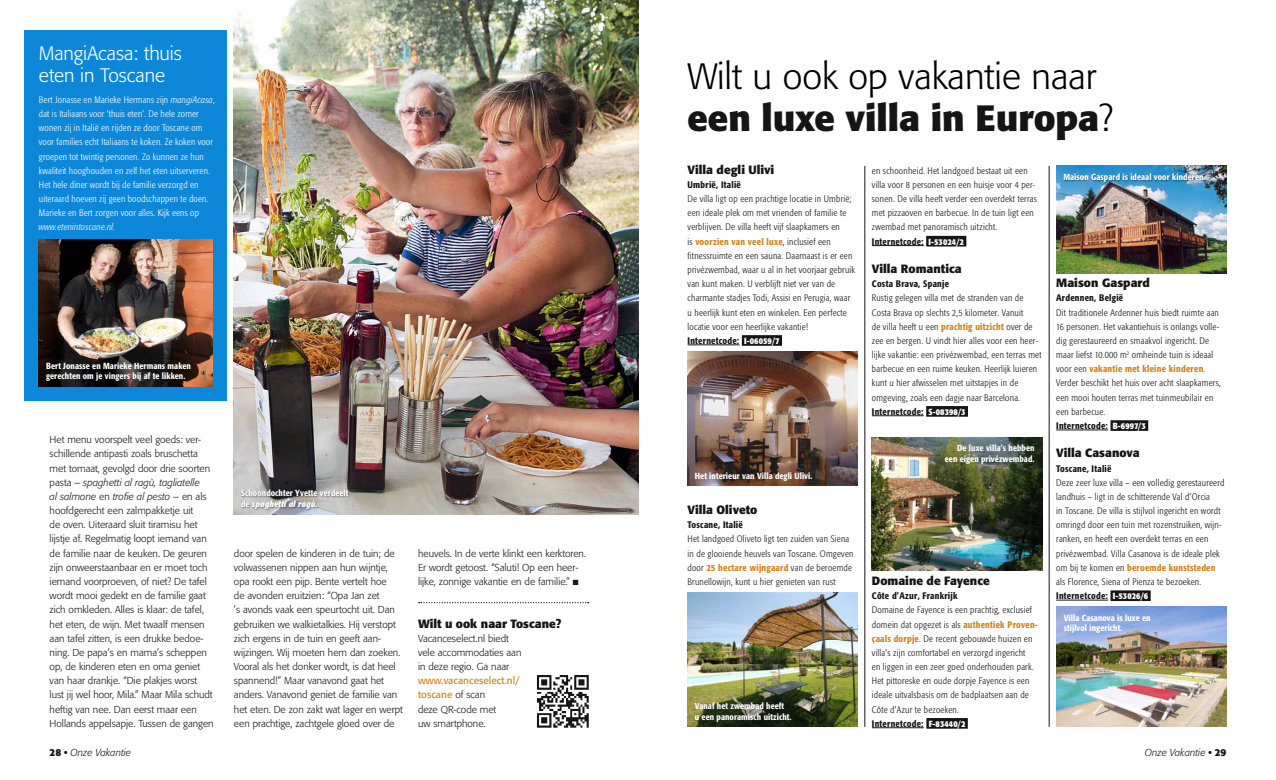
<style>
.page{position:relative;width:1276px;height:780px;background:#fff}
.page>*{position:absolute;margin:0;border:0;box-sizing:border-box;transform-origin:0 0}
.t1{font:300 36.25px/42.5px "Formata";color:#000}
.t2{font:300 19.38px/21.2px "Formata";letter-spacing:-.01em;color:#fff}
.t3{font:700 11.88px "Formata";color:#151515}
.t4{font:300 10px/14.1px "Formata";color:#151515}
.t5{font:italic 300 10px "Formata";color:#151515}
.t6{font:300 condensed 9.38px/14.1px "Formata";letter-spacing:.025em;color:#151515}
.t7{font:300 condensed 9.38px/14.1px "Formata";letter-spacing:.015em;color:#fff}
.t8{font:500 condensed 9.38px "Formata";letter-spacing:.025em;color:#151515}
.t9{font:italic 300 condensed 9.38px "Formata";letter-spacing:.015em;color:#fff}
.t10{font:500 condensed 8.75px/10.6px "Formata";letter-spacing:.01em;color:#fff}
.s1{font-style:italic}
.s2{font-weight:700;font-style:italic}
.s3{font-weight:400;color:#ce841d}
.s4{font-weight:700;color:#151515}
.s5{font-weight:500;color:#ce841d}
.s6{font-weight:500}
.s7{font-weight:700;font-size:8.75px;color:#fff}
.s8{font-weight:700;font-style:normal}
</style>
<div class="page">
<svg style="left:419px;top:602px;width:170px;height:1px"></svg>
<hr style="left:687px;top:344px;width:52px;height:1px;background:#151515">
<div style="left:742px;top:335px;width:40px;height:11px;background:#151515"></div>
<hr style="left:872px;top:245px;width:52px;height:1px;background:#151515">
<div style="left:926px;top:236px;width:40px;height:10px;background:#151515"></div>
<hr style="left:872px;top:415px;width:52px;height:1px;background:#151515">
<div style="left:926px;top:406px;width:42px;height:10px;background:#151515"></div>
<hr style="left:872px;top:727px;width:52px;height:1px;background:#151515">
<div style="left:926px;top:718px;width:42px;height:10px;background:#151515"></div>
<hr style="left:1056px;top:429px;width:52px;height:1px;background:#151515">
<div style="left:1110px;top:420px;width:38px;height:11px;background:#151515"></div>
<hr style="left:1056px;top:600px;width:52px;height:1px;background:#151515">
<div style="left:1110px;top:590px;width:40px;height:11px;background:#151515"></div>
<img style="left:687px;top:351px;width:170px;height:134px">
<img style="left:687px;top:592px;width:170px;height:134px">
<img style="left:872px;top:437px;width:170px;height:133px">
<img style="left:1056px;top:166px;width:170px;height:107px">
<hr style="left:864px;top:166px;width:1px;height:560px;background:#151515">
<hr style="left:1049px;top:166px;width:1px;height:560px;background:#151515">
<img style="left:234px;top:0;width:404px;height:514px">
<div style="left:25px;top:30px;width:202px;height:370px;background:#0d88d8"></div>
<img style="left:39px;top:240px;width:174px;height:146px">
<div style="left:241px;top:488px;width:110px;height:23px;background:#151515;opacity:.5"></div>
<img style="left:1056px;top:606px;width:170px;height:120px">
<div style="left:1063px;top:172px;width:144px;height:12px;background:#151515;opacity:.5"></div>
<img style="left:536px;top:675px;width:53px;height:53px">
<h2 class="t2" style="left:39px;top:43px;width:144px">MangiAcasa: thuis eten in Toscane</h2>
<p class="t7" style="left:39px;top:93px;width:177px">Bert Jonasse en Marieke Hermans zijn <span class="s1">mangi-Acasa</span>, dat is Italiaans voor ‘thuis eten’. De hele zomer wonen zij in Italië en rijden ze door Toscane om voor families echt Italiaans te koken. Ze koken voor groepen tot twintig personen. Zo kunnen ze hun kwaliteit hooghouden en zelf het eten uitserveren.<br>Het hele diner wordt bij de familie verzorgd en uiteraard hoeven zij geen boodschappen te doen.<br>Marieke en Bert zorgen voor alles. Kijk eens op</p>
<p class="t9" style="left:39px;top:222px;width:78px">www.etenintoscane.nl.</p>
<p class="t10" style="left:46px;top:360px;width:146px">Bert Jonasse en Marieke Hermans maken gerechten om je vingers bij af te likken.</p>
<p class="t4" style="left:50px;top:432px;width:166px">Het menu voorspelt veel goeds: ver&shy;schillende antipasti zoals bruschetta met tomaat, gevolgd door drie soorten pasta – <span class="s1">spaghetti al ragù, tagliatelle<br>al salmone</span> en <span class="s1">trofie al pesto</span> – en als hoofdgerecht een zalmpakketje uit<br>de oven. U iteraard sluit tiramisu het lijstje af. Regelmatig loopt iemand van de familie naar de keuken. De geuren zijn onweerstaanbaar en er moet toch iemand voorproeven, of niet? De tafel wordt mooi gedekt en de familie gaat zich omkleden. Alles is klaar: de tafel, het eten, de wijn. Met twaalf mensen aan tafel zitten, is een drukke bedoe&shy;ning. De papa’s en mama’s scheppen op, de kinderen eten en oma geniet van haar drankje. “Die plakjes worst lust jij wel hoor, Mila.” Maar Mila schudt heftig van nee. Dan eerst maar een Hollands appelsapje. Tussen de gangen</p>
<p class="t10" style="left:241px;top:488px;width:109px">Schoondochter Yvette verdeelt de <span class="s2">spaghetti al ragù.</span></p>
<p class="t4" style="left:234px;top:546px;width:170px">door spelen de kinderen in de tuin; de volwassenen nippen aan hun wijntje, opa rookt een pijp. Bente vertelt hoe<br>de avonden eruitzien: “Opa Jan zet<br>’s avonds vaak een speurtocht uit. Dan gebruiken we walkietalkies. Hij verstopt zich ergens in de tuin en geeft aan&shy;wijzingen. Wij moeten hem dan zoeken.<br>Vooral als het donker wordt, is dat heel spannend!” Maar vanavond gaat het anders. Vanavond geniet de familie van het eten. De zon zakt wat lager en werpt een prachtige, zachtgele gloed over de</p>
<p class="t4" style="left:418px;top:546px;width:170px">heuvels. In de verte klinkt een kerktoren.<br>Er wordt getoost. “Saluti! Op een heer&shy;lijke, zonnige vakantie en de familie.” ■</p>
<p class="t3" style="left:418px;top:616px;width:145px">Wilt u ook naar Toscane?</p>
<p class="t4" style="left:418px;top:631px;width:105px">Vacanceselect.nl biedt vele accommodaties aan in deze regio. Ga naar</p>
<p class="t4" style="left:418px;top:673px;width:103px"><span class="s3">www.vacanceselect.nl/ toscane</span> of scan<br>deze QR-code met<br>uw smartphone.</p>
<h1 class="t1" style="left:687px;top:55px;width:427px">Wilt u ook op vakantie naar <span class="s4">een luxe villa in Europa</span>?</h1>
<p class="t3" style="left:687px;top:162px;width:88px">Villa degli Ulivi</p>
<p class="t8" style="left:687px;top:179px;width:55px">Umbrië, Italië</p>
<p class="t6" style="left:687px;top:192px;width:169px">De villa ligt op een prachtige locatie in Umbrië; een ideale plek om met vrienden of familie te verblijven. De villa heeft vijf slaapkamers en<br>is <span class="s5">voorzien van veel luxe</span>, inclusief een fitnessruimte en een sauna. Daarnaast is er een privézwembad, waar u al in het voorjaar gebruik van kunt maken. U verblijft niet ver van de charmante stadjes Todi, Assisi en Perugia, waar u heerlijk kunt eten en winkelen. Een perfecte locatie voor een heerlijke vakantie!<br><span class="s6">Internetcode:</span> <span class="s7">I-06059/7</span></p>
<p class="t6" style="left:872px;top:163px;width:166px">en schoonheid. Het landgoed bestaat uit een villa voor 8 personen en een huisje voor 4 per&shy;sonen. De villa heeft verder een overdekt terras met pizzaoven en barbecue. In de tuin ligt een zwembad met panoramisch uitzicht.<br><span class="s6">Internetcode:</span> <span class="s7">I-53024/2</span></p>
<p class="t3" style="left:872px;top:261px;width:91px">Villa Romantica</p>
<p class="t8" style="left:872px;top:278px;width:79px">Costa Brava, Spanje</p>
<p class="t6" style="left:872px;top:291px;width:171px">Rustig gelegen villa met de stranden van de Costa Brava op slechts 2,5 kilometer. Vanuit<br>de villa heeft u een <span class="s5">prachtig uitzicht</span> over de zee en bergen. U vindt hier alles voor een heer&shy;lijke vakantie: een privézwembad, een terras met barbecue en een ruime keuken. Heerlijk luieren kunt u hier afwisselen met uitstapjes in de omgeving, zoals een dagje naar Barcelona.<br><span class="s6">Internetcode:</span> <span class="s7">S-08398/3</span></p>
<p class="t10" style="left:1063px;top:171px;width:144px">Maison Gaspard is ideaal voor kinderen.</p>
<p class="t3" style="left:1056px;top:275px;width:95px">Maison Gaspard</p>
<p class="t8" style="left:1056px;top:292px;width:68px">Ardennen, België</p>
<p class="t6" style="left:1056px;top:305px;width:166px">Dit traditionele Ardenner huis biedt ruimte aan 16 personen. Het vakantiehuis is onlangs volle&shy;dig gerestaureerd en smaakvol ingericht. De maar liefst 10.000 m<sup>2</sup> omheinde tuin is ideaal voor een <span class="s5">vakantie met kleine kinderen</span>.<br>Verder beschikt het huis over acht slaapkamers, een mooi houten terras met tuinmeubilair en een barbecue.<br><span class="s6">Internetcode:</span> <span class="s7">B-6997/3</span></p>
<p class="t3" style="left:1056px;top:445px;width:85px">Villa Casanova</p>
<p class="t8" style="left:1056px;top:462px;width:57px">Toscane, Italië</p>
<p class="t6" style="left:1056px;top:475px;width:170px">Deze zeer luxe villa – een volledig gerestaureerd landhuis – ligt in de schitterende Val d’Orcia<br>in Toscane. De villa is stijlvol ingericht en wordt omringd door een tuin met rozenstruiken, wijn&shy;ranken, en heeft een overdekt terras en een privézwembad. Villa Casanova is de ideale plek om bij te komen en <span class="s5">beroemde kunststeden </span>als Florence, Siena of Pienza te bezoeken.<br><span class="s6">Internetcode:</span> <span class="s7">I-53026/6</span></p>
<p class="t10" style="left:945px;top:443px;width:91px;text-align:right">De luxe villa’s hebben een eigen privézwembad.</p>
<p class="t10" style="left:695px;top:470px;width:119px">Het interieur van Villa degli Ulivi.</p>
<p class="t3" style="left:687px;top:502px;width:71px">Villa Oliveto</p>
<p class="t8" style="left:687px;top:519px;width:57px">Toscane, Italië</p>
<p class="t6" style="left:687px;top:532px;width:167px">Het landgoed Oliveto ligt ten zuiden van Siena in de glooiende heuvels van Toscane. Omgeven door <span class="s5">25 hectare wijngaard</span> van de beroemde Brunellowijn, kunt u hier genieten van rust</p>
<p class="t3" style="left:872px;top:573px;width:119px">Domaine de Fayence</p>
<p class="t8" style="left:872px;top:590px;width:87px">Côte d’Azur, Frankrijk</p>
<p class="t6" style="left:872px;top:603px;width:167px">Domaine de Fayence is een prachtig, exclusief domein dat opgezet is als <span class="s5">authentiek Proven&shy;çaals dorpje</span>. De recent gebouwde huizen en villa’s zijn comfortabel en verzorgd ingericht<br>en liggen in een zeer goed onderhouden park.<br>Het pittoreske en oude dorpje Fayence is een ideale uitvalsbasis om de badplaatsen aan de Côte d’Azur te bezoeken.<br><span class="s6">Internetcode:</span> <span class="s7">F-83440/2</span></p>
<p class="t10" style="left:1063px;top:612px;width:88px">Villa Casanova is luxe en stijlvol ingericht.</p>
<p class="t10" style="left:695px;top:700px;width:98px">Vanaf het zwembad heeft<br>u een panoramisch uitzicht.</p>
<p class="t5" style="left:50px;top:746px;width:83px"><span class="s8">28 •</span> Onze Vakantie</p>
<p class="t5" style="left:1145px;top:746px;width:83px">Onze Vakantie <span class="s8">• 29</span></p>
</div>
